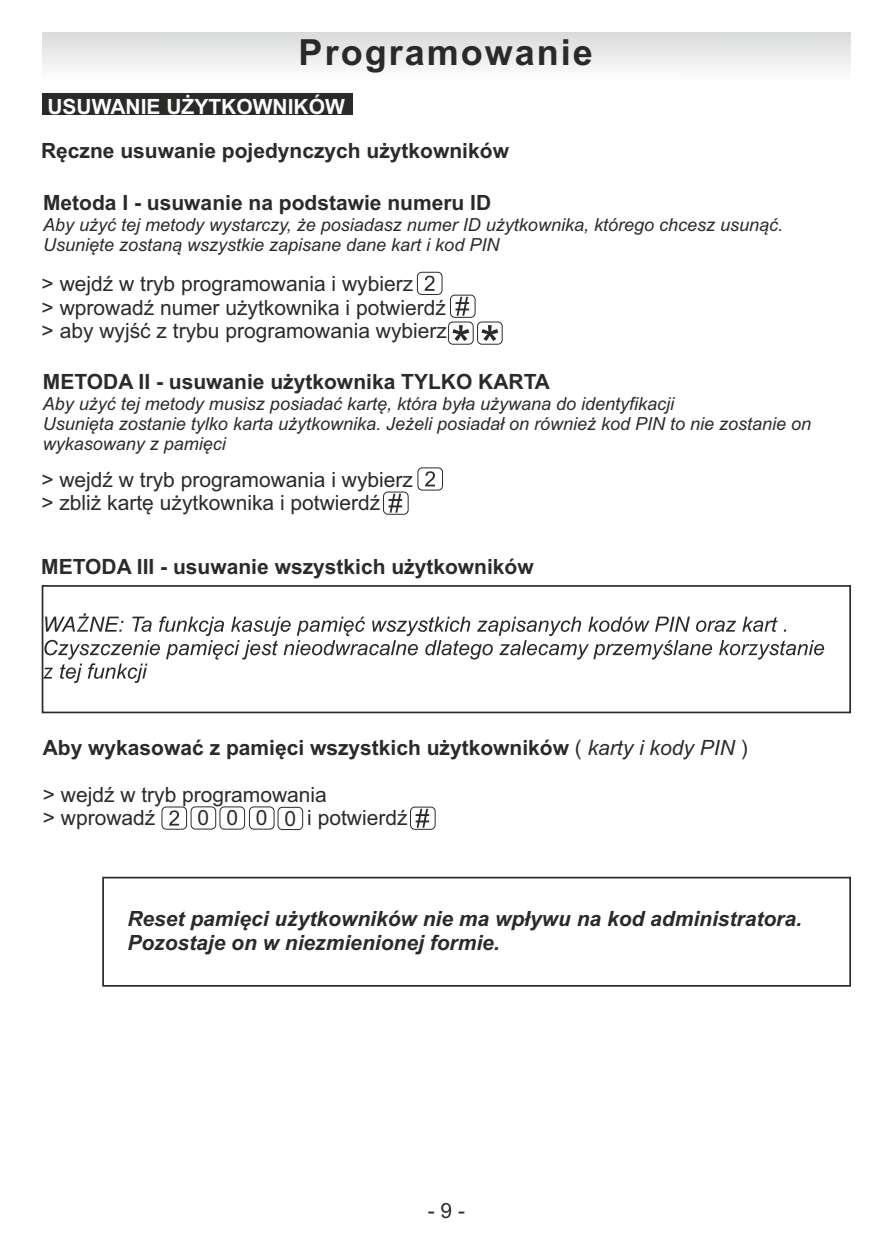
<style>
.page{position:relative;width:893px;height:1259px;background:#fff}
.page>*{position:absolute;margin:0;border:0;box-sizing:border-box;transform-origin:0 0}
.t1{font:700 36px "Arial";letter-spacing:.055em;color:#2b2a29}
.t2{font:21px/23.4px "Arial";color:#2b2a29}
.t3{font:700 21px "Arial";color:#2b2a29}
.t4{font:italic 700 21px/23.4px "Arial";color:#2b2a29}
.t5{font:700 21px "Arial";color:#fefefe}
.t6{font:italic 18px/20.1px "Arial";color:#2b2a29}
.s1{font-weight:400}
.s2{font-weight:400;font-style:italic}
</style>
<div class="page">
<div style="left:448px;top:322px;width:25px;height:22px;border:1px solid #2b2a29;border-radius:4px"></div>
<svg style="left:452px;top:325px;width:17px;height:16px"></svg>
<div style="left:43px;top:94px;width:310px;height:21px;background:#2b2a29"></div>
<div style="left:43px;top:32px;width:807px;height:48px;background:linear-gradient(to bottom,#d9dada,#fdfdfd)"></div>
<div style="left:383px;top:492px;width:25px;height:22px;border:1px solid #2b2a29;border-radius:4px"></div>
<svg style="left:389px;top:494px;width:13px;height:18px"></svg>
<div style="left:162px;top:806px;width:25px;height:23px;border:1px solid #2b2a29;border-radius:4px"></div>
<svg style="left:169px;top:810px;width:10px;height:15px"></svg>
<div style="left:417px;top:272px;width:25px;height:23px;border:1px solid #2b2a29;border-radius:4px"></div>
<svg style="left:425px;top:276px;width:9px;height:15px"></svg>
<div style="left:450px;top:295px;width:25px;height:23px;border:1px solid #2b2a29;border-radius:4px"></div>
<svg style="left:456px;top:297px;width:13px;height:19px"></svg>
<div style="left:418px;top:467px;width:25px;height:23px;border:1px solid #2b2a29;border-radius:4px"></div>
<svg style="left:425px;top:471px;width:10px;height:15px"></svg>
<div style="left:477px;top:322px;width:25px;height:22px;border:1px solid #2b2a29;border-radius:4px"></div>
<svg style="left:481px;top:325px;width:17px;height:16px"></svg>
<svg style="left:45px;top:613px;width:779px;height:70px"></svg>
<div style="left:42px;top:585px;width:809px;height:128px;border:2px solid #2b2a29"></div>
<div style="left:191px;top:806px;width:25px;height:23px;border:1px solid #2b2a29;border-radius:4px"></div>
<div style="left:220px;top:806px;width:25px;height:23px;border:1px solid #2b2a29;border-radius:4px"></div>
<div style="left:249px;top:806px;width:25px;height:23px;border:1px solid #2b2a29;border-radius:4px"></div>
<div style="left:410px;top:807px;width:25px;height:22px;border:1px solid #2b2a29;border-radius:4px"></div>
<svg style="left:416px;top:809px;width:13px;height:18px"></svg>
<div style="left:102px;top:876px;width:749px;height:110px;border:2px solid #2b2a29"></div>
<div style="left:278px;top:807px;width:25px;height:23px;border:1px solid #2b2a29;border-radius:4px"></div>
<h1 class="t1" style="left:299px;top:39px;width:296px">Programowanie</h1>
<p class="t5" style="left:47px;top:99px;width:299px">USUWANIE UŻYTKOWNIKÓW</p>
<p class="t3" style="left:41px;top:143px;width:469px">Ręczne usuwanie pojedynczych użytkowników</p>
<p class="t3" style="left:43px;top:195px;width:450px">Metoda I - usuwanie na podstawie numeru ID</p>
<p class="t6" style="left:43px;top:216px;width:741px">Aby użyć tej metody wystarczy, że posiadasz numer ID użytkownika, którego chcesz usunąć.<br>Usunięte zostaną wszystkie zapisane dane kart i kod PIN</p>
<p class="t2" style="left:42px;top:274px;width:407px">&gt; wejdź w tryb programowania i wybierz<br>&gt; wprowadź numer użytkownika i potwierdź &gt; aby wyjść z trybu programowania wybierz</p>
<p class="t3" style="left:43px;top:374px;width:509px">METODA II - usuwanie użytkownika TYLKO KARTA</p>
<p class="t6" style="left:43px;top:395px;width:770px">Aby użyć tej metody musisz posiadać kartę, która była używana do identyfikacji<br>Usunięta zostanie tylko karta użytkownika. Jeżeli posiadał on również kod PIN to nie zostanie on wykasowany z pamięci</p>
<p class="t2" style="left:41px;top:469px;width:373px">&gt; wejdź w tryb programowania i wybierz &gt; zbliż kartę użytkownika i potwierdź</p>
<p class="t3" style="left:41px;top:559px;width:494px">METODA III - usuwanie wszystkich użytkowników</p>
<p class="t3" style="left:43px;top:739px;width:706px">Aby wykasować z pamięci wszystkich użytkowników <span class="s1">(</span> <span class="s2">karty i kody PIN</span> <span class="s1">)</span></p>
<p class="t2" style="left:43px;top:785px;width:286px">&gt; wejdź w tryb programowania &gt; wprowadź</p>
<p class="t2" style="left:307px;top:808px;width:102px">i potwierdź</p>
<p class="t2" style="left:198px;top:808px;width:100px">0000</p>
<p class="t4" style="left:127px;top:909px;width:676px">Reset pamięci użytkowników nie ma wpływu na kod administratora.<br>Pozostaje on w niezmienionej formie.</p>
<p class="t2" style="left:428px;top:1201px;width:39px">- 9 -</p>
</div>
